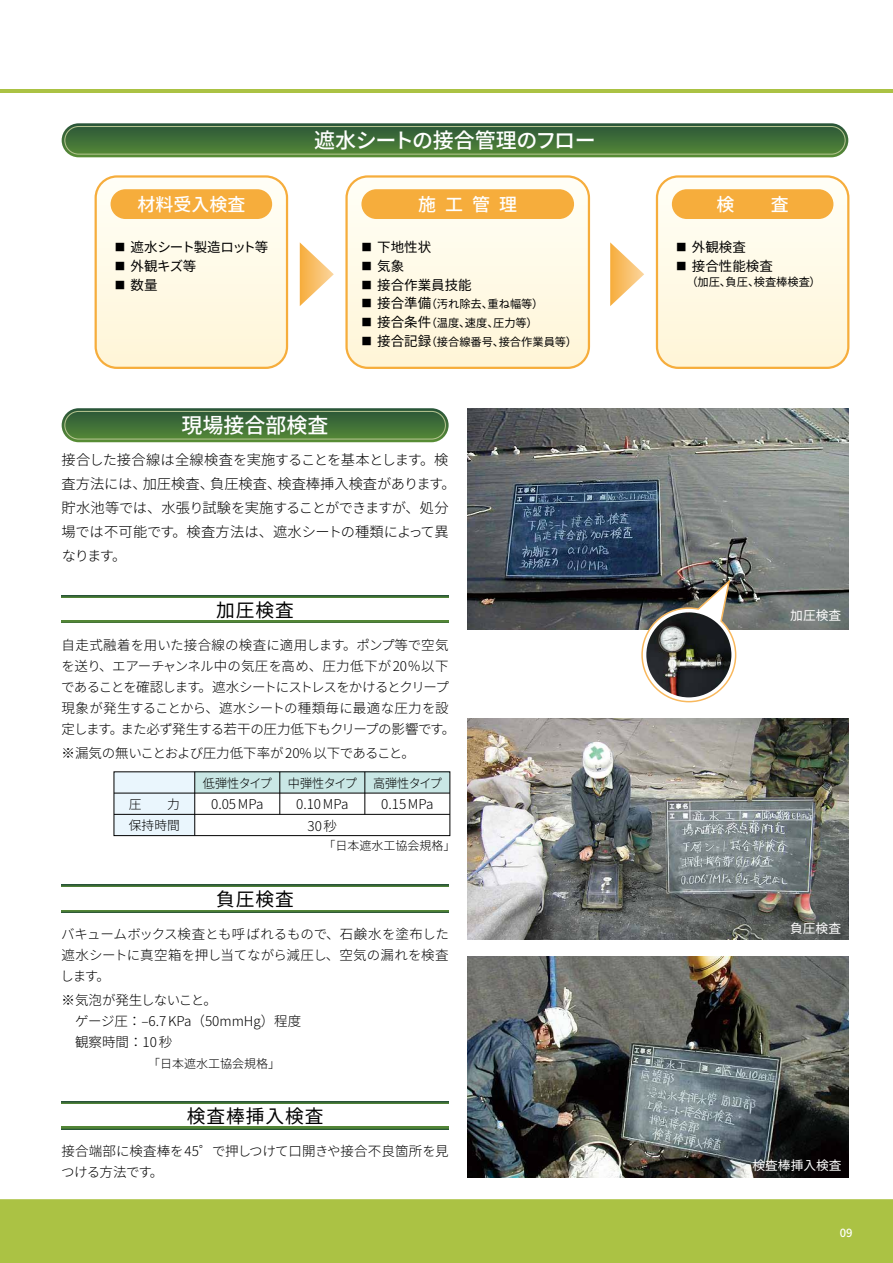
<style>
.page{position:relative;width:893px;height:1263px;background:#fff}
.page>*{position:absolute;margin:0;border:0;box-sizing:border-box;transform-origin:0 0}
.t1{font:500 21px "Source Han Sans JP";color:#fff}
.t2{font:18.75px "Source Han Sans JP";letter-spacing:.05em;color:#000}
.t3{font:500 18px "Source Han Sans JP";color:#fff}
.t4{font:300 14.25px/24px "Source Han Sans JP";letter-spacing:-.01em;color:#000}
.t5{font:300 13.5px/21px "Source Han Sans JP";letter-spacing:-.01em;color:#000}
.t6{font:13.5px "Source Han Sans JP";color:#000}
.t7{font:13.5px "Source Han Sans JP";letter-spacing:-.075em;color:#000}
.t8{font:300 12.75px "Source Han Sans JP";letter-spacing:-.025em;color:#000;scale:.95 1}
.t9{font:12.75px "Source Han Sans JP";color:#fff}
.t10{font:300 12.75px/21.3px "Source Han Sans JP";letter-spacing:-.025em;color:#000}
.t11{font:300 12px "Source Han Sans JP";color:#000}
.t12{font:11.25px "Source Han Sans JP";color:#000}
.t13{font:500 11.25px "Source Han Sans JP";color:#fff}
.s1{font-size:10.5px}
.s2{font-size:13.5px}
</style>
<div class="page">
<div style="left:0;top:1199px;width:893px;height:64px;background:#abc244"></div>
<hr style="left:0;top:89px;width:893px;height:3px;background:#abc244">
<img style="left:468px;top:408px;width:380px;height:221px">
<img style="left:468px;top:719px;width:380px;height:221px">
<img style="left:468px;top:957px;width:380px;height:221px">
<img style="left:641px;top:577px;width:96px;height:126px">
<img style="left:646px;top:612px;width:85px;height:85px;border-radius:43px">
<div style="left:62px;top:408px;width:387px;height:34px;background:linear-gradient(to bottom,#30593f,#548834);border-radius:17px"></div>
<div style="left:64px;top:411px;width:382px;height:29px;border:1px solid #b4c38f;border-radius:14px"></div>
<div style="left:62px;top:123px;width:786px;height:34px;background:linear-gradient(to bottom,#2e583f,#548834);border-radius:17px"></div>
<div style="left:64px;top:126px;width:782px;height:29px;border:1px solid #b4c38f;border-radius:14px"></div>
<svg style="left:659px;top:178px;width:189px;height:188px"></svg>
<div style="left:656px;top:175px;width:193px;height:194px;border:2px solid #f6ad3c;border-radius:21px"></div>
<svg style="left:96px;top:178px;width:189px;height:188px"></svg>
<div style="left:95px;top:175px;width:193px;height:194px;border:2px solid #f6ad3c;border-radius:21px"></div>
<svg style="left:348px;top:178px;width:239px;height:188px"></svg>
<div style="left:345px;top:175px;width:245px;height:194px;border:2px solid #f6ad3c;border-radius:21px"></div>
<div style="left:195px;top:772px;width:255px;height:21px;background:#c9e7e5"></div>
<div style="left:114px;top:772px;width:81px;height:64px;background:#eaf6fd"></div>
<div style="left:114px;top:771px;width:336px;height:65px;border:1px solid #000"></div>
<hr style="left:365px;top:772px;width:1px;height:42px;background:#000">
<hr style="left:280px;top:772px;width:1px;height:42px;background:#000">
<hr style="left:194px;top:772px;width:1px;height:64px;background:#000">
<hr style="left:114px;top:793px;width:336px;height:1px;background:#000">
<hr style="left:114px;top:814px;width:336px;height:1px;background:#000">
<svg style="left:300px;top:242px;width:34px;height:64px"></svg>
<svg style="left:610px;top:242px;width:34px;height:64px"></svg>
<div style="left:111px;top:189px;width:161px;height:30px;background:#f6ad3c;border-radius:15px"></div>
<div style="left:672px;top:189px;width:161px;height:30px;background:#f6ad3c;border-radius:15px"></div>
<div style="left:361px;top:189px;width:213px;height:30px;background:#f6ad3c;border-radius:15px"></div>
<hr style="left:62px;top:621px;width:387px;height:2px;background:#4c7e37">
<hr style="left:62px;top:595px;width:387px;height:2px;background:#326038">
<hr style="left:62px;top:910px;width:387px;height:2px;background:#4e8036">
<svg style="left:62px;top:884px;width:387px;height:3px"></svg>
<hr style="left:62px;top:1127px;width:387px;height:2px;background:#4d7f36">
<hr style="left:62px;top:1101px;width:387px;height:2px;background:#315f38">
<h1 class="t1" style="left:314px;top:129px;width:283px">遮水シートの接合管理のフロー</h1>
<h3 class="t3" style="left:137px;top:194px;width:109px">材料受入検査</h3>
<h3 class="t3" style="left:418px;top:194px;width:100px">施工管理</h3>
<h3 class="t3" style="left:717px;top:194px;width:73px">検　　査</h3>
<p class="t7" style="left:115px;top:240px;width:155px"><span class="s1">■</span> 遮水シート製造ロット等</p>
<p class="t6" style="left:115px;top:258px;width:83px"><span class="s1">■</span> 外観キズ等</p>
<p class="t6" style="left:115px;top:277px;width:44px"><span class="s1">■</span> 数量</p>
<h1 class="t1" style="left:182px;top:414px;width:148px">現場接合部検査</h1>
<p class="t6" style="left:361px;top:240px;width:71px"><span class="s1">■</span> 下地性状</p>
<p class="t6" style="left:361px;top:258px;width:44px"><span class="s1">■</span> 気象</p>
<p class="t6" style="left:361px;top:277px;width:112px"><span class="s1">■</span> 接合作業員技能</p>
<p class="t12" style="left:361px;top:298px;width:183px"><span class="s1">■</span> <span class="s2">接合準備</span>（汚れ除去、重ね幅等）</p>
<p class="t12" style="left:361px;top:317px;width:178px"><span class="s1">■</span> <span class="s2">接合条件</span>（温度、速度、圧力等）</p>
<p class="t12" style="left:361px;top:335px;width:217px"><span class="s1">■</span> <span class="s2">接合記録</span>（接合線番号、接合作業員等）</p>
<p class="t4" style="left:62px;top:448px;width:396px">接合した接合線は全線検査を実施することを基本とします。検査方法には、加圧検査、負圧検査、検査棒挿入検査があります。貯水池等では、水張り試験を実施することができますが、処分場では不可能です。検査方法は、遮水シートの種類によって異なります。</p>
<h2 class="t2" style="left:216px;top:599px;width:79px">加圧検査</h2>
<p class="t5" style="left:61px;top:635px;width:396px">自走式融着を用いた接合線の検査に適用します。ポンプ等で空気を送り、エアーチャンネル中の気圧を高め、圧力低下が20％以下であることを確認します。遮水シートにストレスをかけるとクリープ現象が発生することから、遮水シートの種類毎に最適な圧力を設定します。また必ず発生する若干の圧力低下もクリープの影響です。</p>
<p class="t5" style="left:62px;top:743px;width:355px">※漏気の無いことおよび圧力低下率が20% 以下であること。</p>
<p class="t10" style="left:129px;top:794px;width:52px">圧　　力保持時間</p>
<p class="t8" style="left:203px;top:776px;width:74px">低弾性タイプ</p>
<p class="t8" style="left:288px;top:776px;width:74px">中弾性タイプ</p>
<p class="t8" style="left:373px;top:776px;width:74px">高弾性タイプ</p>
<p class="t5" style="left:211px;top:794px;width:54px">0.05MPa</p>
<p class="t5" style="left:296px;top:794px;width:54px;text-align:center">0.10MPa<br>30秒</p>
<p class="t5" style="left:381px;top:794px;width:54px">0.15MPa</p>
<h2 class="t2" style="left:216px;top:888px;width:79px">負圧検査</h2>
<p class="t11" style="left:324px;top:839px;width:133px">「日本遮水工協会規格」</p>
<p class="t5" style="left:61px;top:924px;width:390px;text-align:justify">バキュームボックス検査とも呼ばれるもので、石鹸水を塗布した遮水シートに真空箱を押し当てながら減圧し、空気の漏れを検査します。</p>
<p class="t5" style="left:75px;top:990px;width:228px;text-indent:-13px">※気泡が発生しないこと。<br>ゲージ圧：‒6.7KPa（50mmHg）程度観察時間：10 秒</p>
<p class="t11" style="left:148px;top:1057px;width:134px">「日本遮水工協会規格」</p>
<h2 class="t2" style="left:187px;top:1105px;width:138px">検査棒挿入検査</h2>
<p class="t5" style="left:61px;top:1141px;width:389px">接合端部に検査棒を45゜で押しつけて口開きや接合不良箇所を見つける方法です。</p>
<p class="t6" style="left:676px;top:240px;width:71px"><span class="s1">■</span> 外観検査</p>
<p class="t6" style="left:676px;top:258px;width:98px"><span class="s1">■</span> 接合性能検査</p>
<p class="t12" style="left:687px;top:275px;width:136px">（加圧、負圧、検査棒検査）</p>
<p class="t9" style="left:790px;top:608px;width:52px">加圧検査</p>
<p class="t9" style="left:790px;top:922px;width:53px">負圧検査</p>
<p class="t9" style="left:752px;top:1158px;width:91px">検査棒挿入検査</p>
<p class="t13" style="left:840px;top:1226px;width:14px">09</p>
</div>
